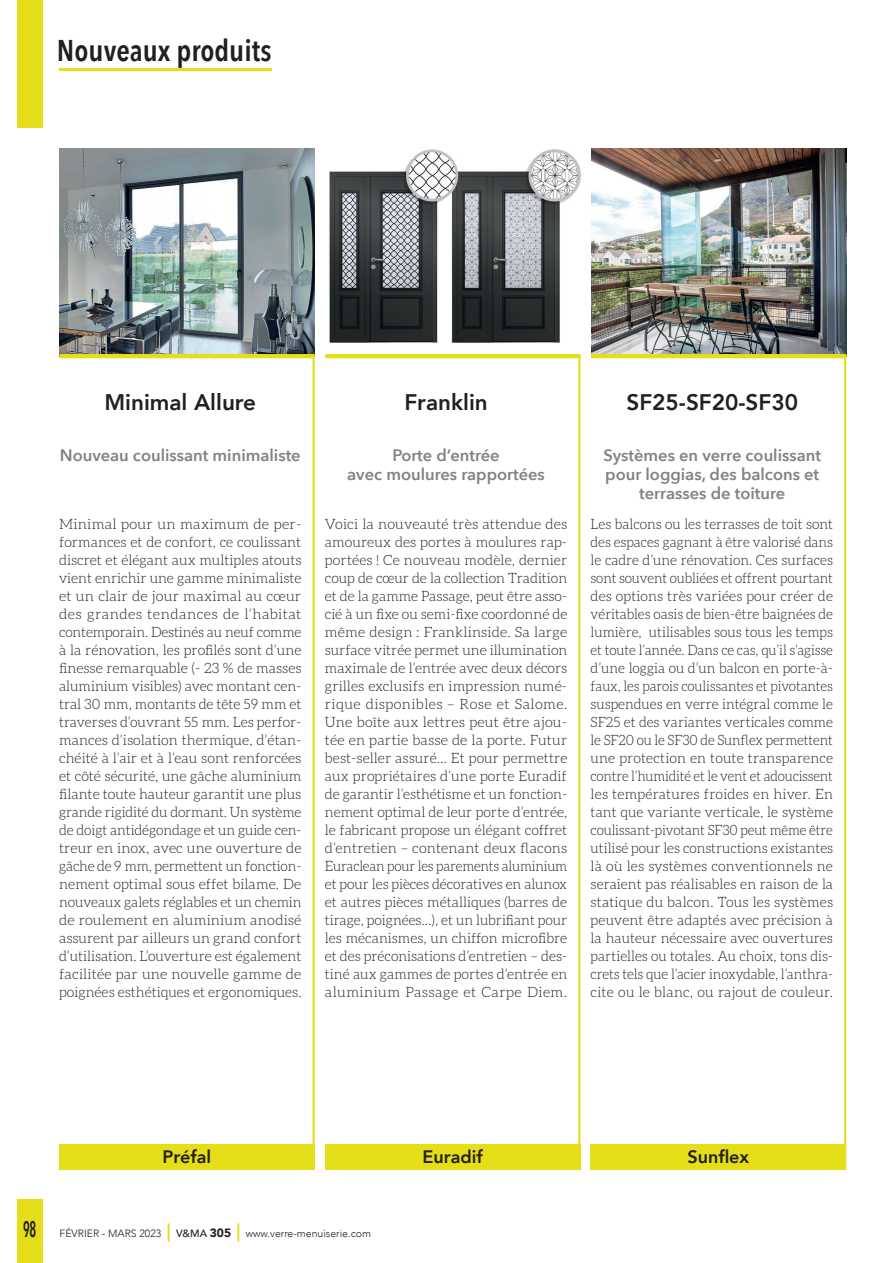
<style>
.page{position:relative;width:893px;height:1263px;background:#fff}
.page>*{position:absolute;margin:0;border:0;box-sizing:border-box;transform-origin:0 0}
.t1{font:600 30px "Avenir Next Condensed";color:#231f20}
.t2{font:800 22.5px "Avenir";color:#231f20}
.t3{font:800 18px "Avenir";color:#231f20}
.t4{font:600 16.5px/18.8px "Avenir Next";color:#808285;text-align:center}
.t5{font:300 14.25px/18px "Aleo";color:#231f20;text-align:justify}
.t6{font:300 10.5px "Avenir";color:#231f20}
.s1{font-family:"Avenir Next Condensed";font-weight:600;font-size:22.5px}
.s2{font-weight:800;font-size:18px;color:#e5de18}
.s3{font-weight:500}
.s4{font-weight:900;font-size:12px}
</style>
<div class="page">
<div style="left:17px;top:1199px;width:26px;height:64px;background:#e5de18"></div>
<div style="left:17px;top:0;width:26px;height:128px;background:#e5de18"></div>
<hr style="left:60px;top:68px;width:212px;height:2px;background:#e5de18">
<img style="left:60px;top:149px;width:255px;height:205px">
<img style="left:329px;top:149px;width:251px;height:194px">
<img style="left:591px;top:149px;width:255px;height:205px">
<hr style="left:60px;top:354px;width:255px;height:4px;background:#e5de18">
<hr style="left:325px;top:354px;width:255px;height:4px;background:#e5de18">
<hr style="left:591px;top:354px;width:255px;height:4px;background:#e5de18">
<div style="left:59px;top:1144px;width:255px;height:25px;background:#e5de18"></div>
<div style="left:325px;top:1144px;width:255px;height:25px;background:#e5de18"></div>
<div style="left:591px;top:1144px;width:255px;height:25px;background:#e5de18"></div>
<hr style="left:313px;top:355px;width:2px;height:814px;background:#e5de18">
<hr style="left:578px;top:355px;width:2px;height:814px;background:#e5de18">
<hr style="left:844px;top:355px;width:2px;height:814px;background:#e5de18">
<h1 class="t1" style="left:57px;top:25px;width:216px">Nouveaux produits</h1>
<h2 class="t2" style="left:104px;top:385px;width:153px">Minimal Allure</h2>
<p class="t4" style="left:60px;top:446px;width:242px">Nouveau coulissant minimaliste</p>
<h2 class="t2" style="left:404px;top:385px;width:85px">Franklin</h2>
<p class="t4" style="left:347px;top:446px;width:199px">Porte d’entrée<br>avec moulures rapportées</p>
<h2 class="t2" style="left:626px;top:385px;width:173px">SF25-SF20-SF30</h2>
<p class="t4" style="left:603px;top:446px;width:219px">Systèmes en verre coulissant pour loggias, des balcons et terrasses de toiture</p>
<p class="t5" style="left:59px;top:516px;width:244px">Minimal pour un maximum de per&shy;formances et de confort, ce coulissant discret et élégant aux multiples atouts vient enrichir une gamme minimaliste et un clair de jour maximal au cœur des grandes tendances de l’habitat contemporain. Destinés au neuf comme à la rénovation, les profilés sont d’une finesse remarquable (- 23 % de masses aluminium visibles) avec montant cen&shy;tral 30 mm, montants de tête 59 mm et traverses d’ouvrant 55 mm. Les perfor&shy;mances d’isolation thermique, d’étan&shy;chéité à l’air et à l’eau sont renforcées et côté sécurité, une gâche aluminium filante toute hauteur garantit une plus grande rigidité du dormant. Un système de doigt antidégondage et un guide cen&shy;treur en inox, avec une ouverture de gâche de 9 mm, permettent un fonction&shy;nement optimal sous effet bilame. De nouveaux galets réglables et un chemin de roulement en aluminium anodisé assurent par ailleurs un grand confort d’utilisation. L’ouverture est également facilitée par une nouvelle gamme de poignées esthétiques et ergonomiques.</p>
<p class="t5" style="left:325px;top:516px;width:244px">Voici la nouveauté très attendue des amoureux des portes à moulures rap&shy;portées ! Ce nouveau modèle, dernier coup de cœur de la collection Tradition et de la gamme Passage, peut être asso&shy;cié à un fixe ou semi-fixe coordonné de même design : Franklinside. Sa large surface vitrée permet une illumination maximale de l’entrée avec deux décors grilles exclusifs en impression numé&shy;rique disponibles – Rose et Salome.<br>Une boîte aux lettres peut être ajou&shy;tée en partie basse de la porte. Futur best-seller assuré… Et pour permettre aux propriétaires d’une porte Euradif de garantir l’esthétisme et un fonction&shy;nement optimal de leur porte d’entrée, le fabricant propose un élégant coffret d’entretien – contenant deux flacons Euraclean pour les parements aluminium et pour les pièces décoratives en alunox et autres pièces métalliques (barres de tirage, poignées…), et un lubrifiant pour les mécanismes, un chiffon microfibre et des préconisations d’entretien – des&shy;tiné aux gammes de portes d’entrée en aluminium Passage et Carpe Diem.</p>
<p class="t5" style="left:591px;top:516px;width:244px">Les balcons ou les terrasses de toit sont des espaces gagnant à être valorisé dans le cadre d’une rénovation. Ces surfaces sont souvent oubliées et offrent pourtant des options très variées pour créer de véritables oasis de bien-être baignées de lumière, utilisables sous tous les temps et toute l’année. Dans ce cas, qu’il s’agisse d’une loggia ou d’un balcon en porte-à&shy;faux, les parois coulissantes et pivotantes suspendues en verre intégral comme le SF25 et des variantes verticales comme le SF20 ou le SF30 de Sunflex permettent une protection en toute transparence contre l’humidité et le vent et adoucissent les températures froides en hiver. En tant que variante verticale, le système coulissant-pivotant SF30 peut même être utilisé pour les constructions existantes là où les systèmes conventionnels ne seraient pas réalisables en raison de la statique du balcon. Tous les systèmes peuvent être adaptés avec précision à la hauteur nécessaire avec ouvertures partielles ou totales. Au choix, tons dis&shy;crets tels que l’acier inoxydable, l’anthra&shy;cite ou le blanc, ou rajout de couleur.</p>
<p class="t3" style="left:163px;top:1143px;width:50px">Préfal</p>
<p class="t3" style="left:422px;top:1143px;width:62px">Euradif</p>
<p class="t3" style="left:688px;top:1143px;width:63px">Sunflex</p>
<p class="t6" style="left:23px;top:1227px;width:349px"><span class="s1">98</span> FÉVRIER - MARS 2023 <span class="s2">|</span> <span class="s3">V&amp;MA</span> <span class="s4">305</span> <span class="s2">|</span> www.verre-menuiserie.com</p>
</div>
